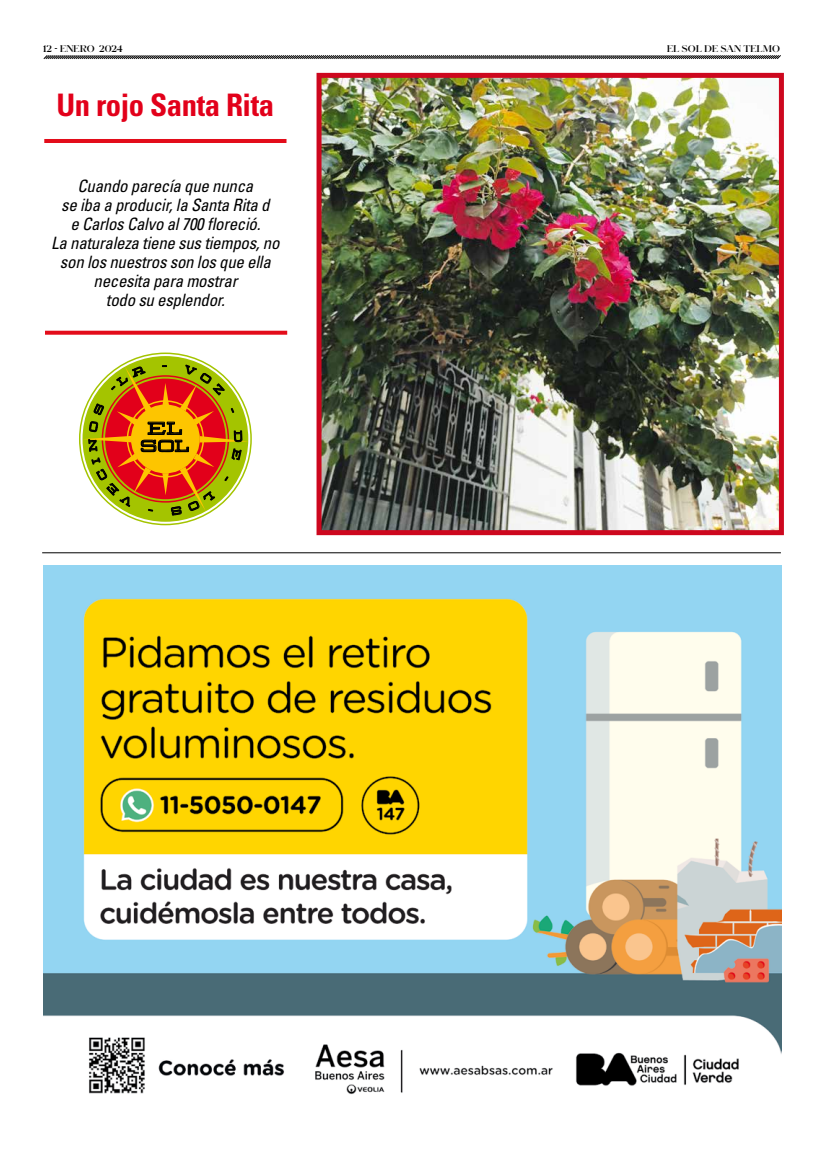
<style>
.page{position:relative;width:823px;height:1163px;background:#fff}
.page>*{position:absolute;margin:0;border:0;box-sizing:border-box;transform-origin:0 0}
.t1{font:700 condensed 31px "Univers LT Std";letter-spacing:-.015em;color:#e2001a}
.t2{font:italic condensed 17px/19px "Univers LT Std";letter-spacing:-.015em;color:#000;text-align:center}
.t3{font:expanded 15.4px "Espiritu";color:#000}
.t4{font:expanded 14.3px "Espiritu";color:#000}
.t5{font:700 9px "Schnyder Wide S";letter-spacing:.03em;color:#000}
</style>
<div class="page">
<svg style="left:43px;top:55px;width:738px;height:4px;background:#646464"></svg>
<img style="left:44px;top:565px;width:737px;height:529px">
<hr style="left:42px;top:552px;width:738px;height:1px;background:#000">
<hr style="left:44px;top:139px;width:242px;height:4px;background:#e30c1a">
<img style="left:322px;top:79px;width:455px;height:450px">
<div style="left:316px;top:73px;width:467px;height:462px;border:5px solid #cd071e"></div>
<svg style="left:45px;top:330px;width:242px;height:4px"></svg>
<svg style="left:82px;top:356px;width:166px;height:165px"></svg>
<p class="t5" style="left:43px;top:42px;width:81px">12 - ENERO 2024</p>
<p class="t5" style="left:666px;top:42px;width:114px">EL SOL DE SAN TELMO</p>
<h1 class="t1" style="left:57px;top:86px;width:219px">Un rojo Santa Rita</h1>
<p class="t2" style="left:51px;top:176px;width:229px">Cuando parecía que nunca<br>se iba a producir, la Santa Rita d<br>e Carlos Calvo al 700 floreció.<br>La naturaleza tiene sus tiempos, no son los nuestros son los que ella necesita para mostrar<br>todo su esplendor.</p>
<p class="t3" style="left:147px;top:416px;width:37px">El</p>
<p class="t4" style="left:140px;top:434px;width:51px">Sol</p>
</div>
